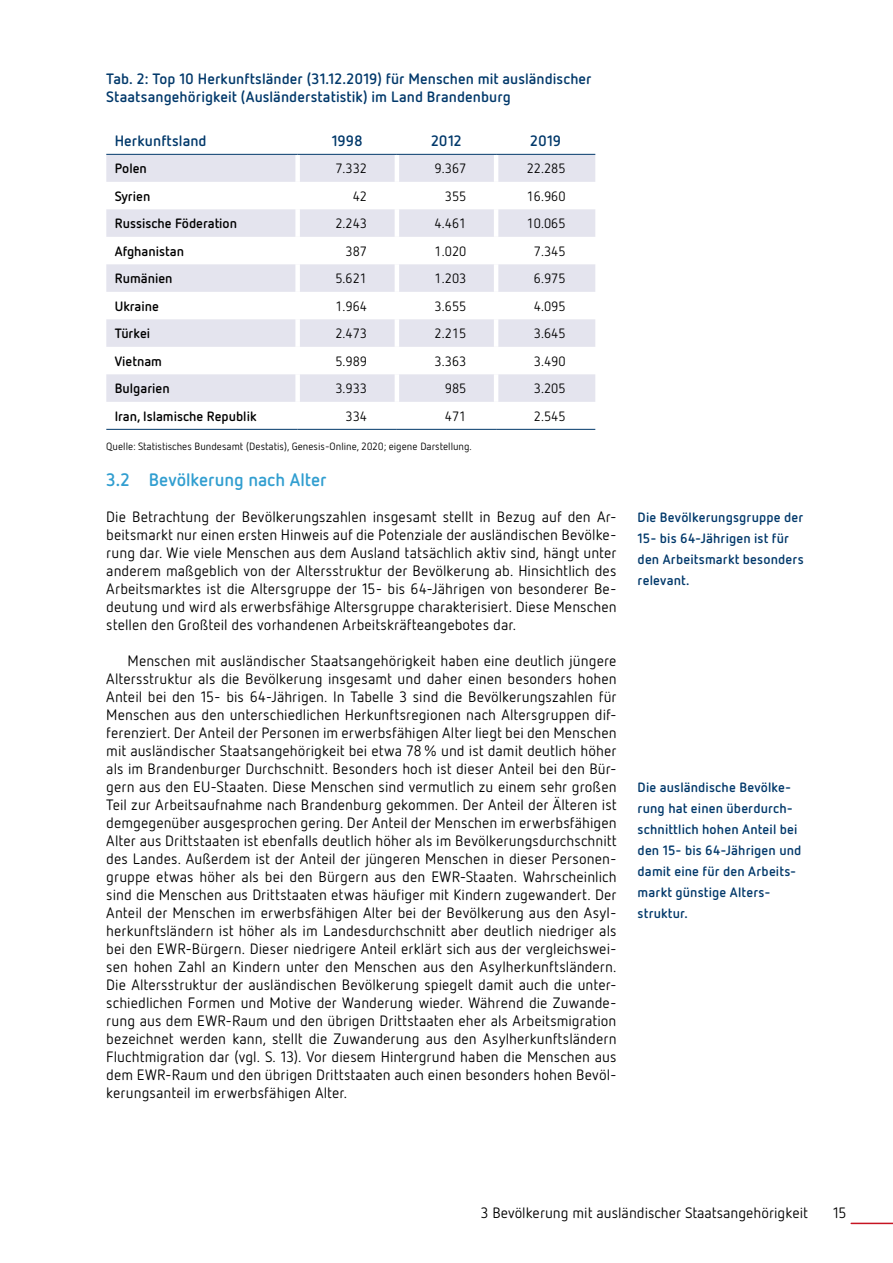
<style>
.page{position:relative;width:893px;height:1263px;background:#fff}
.page>*{position:absolute;margin:0;border:0;box-sizing:border-box;transform-origin:0 0}
.Subheadline__Innense{font:700 18px "Netto Pro";color:#319ed0}
.Fließtext_Einzug{font:15px/18px "Netto Pro";color:#000;text-align:justify}
.Fließtext{font:15px/18px "Netto Pro";letter-spacing:.005em;color:#000;text-align:justify}
.Headline-Tabelle{font:700 15px/18px "Netto Pro";letter-spacing:.005em;color:#01386a}
.Maginalspalte{font:700 13.5px/21px "Netto Pro";letter-spacing:.01em;color:#01386a}
.Zelle-Tabelle_links{font:13.5px "Netto Pro";color:#000}
.Zelle-Tabelle_links-2{font:700 13.5px "Netto Pro";color:#000}
.Quelle-Tabelle{font:10.5px "Netto Pro";color:#000}
</style>
<div class="page">
<hr style="left:851px;top:1223px;width:42px;height:1px;background:#c61422">
<svg style="left:106px;top:155px;width:489px;height:247px;fill:#e4e4ee"></svg>
<div style="left:295px;top:155px;width:5px;height:27px;background:#fff"></div>
<hr style="left:395px;top:155px;width:4px;height:27px;background:#fff">
<hr style="left:494px;top:155px;width:4px;height:27px;background:#fff">
<div style="left:295px;top:182px;width:5px;height:27px;background:#fff"></div>
<hr style="left:395px;top:182px;width:4px;height:27px;background:#fff">
<hr style="left:494px;top:182px;width:4px;height:27px;background:#fff">
<div style="left:295px;top:209px;width:5px;height:28px;background:#fff"></div>
<hr style="left:395px;top:209px;width:4px;height:28px;background:#fff">
<hr style="left:494px;top:209px;width:4px;height:28px;background:#fff">
<div style="left:295px;top:237px;width:5px;height:27px;background:#fff"></div>
<hr style="left:395px;top:237px;width:4px;height:27px;background:#fff">
<hr style="left:494px;top:237px;width:4px;height:27px;background:#fff">
<div style="left:295px;top:264px;width:5px;height:28px;background:#fff"></div>
<hr style="left:395px;top:264px;width:4px;height:28px;background:#fff">
<hr style="left:494px;top:264px;width:4px;height:28px;background:#fff">
<div style="left:295px;top:292px;width:5px;height:27px;background:#fff"></div>
<hr style="left:395px;top:292px;width:4px;height:27px;background:#fff">
<hr style="left:494px;top:292px;width:4px;height:27px;background:#fff">
<div style="left:295px;top:319px;width:5px;height:28px;background:#fff"></div>
<hr style="left:395px;top:319px;width:4px;height:28px;background:#fff">
<hr style="left:494px;top:319px;width:4px;height:28px;background:#fff">
<div style="left:295px;top:347px;width:5px;height:27px;background:#fff"></div>
<hr style="left:395px;top:347px;width:4px;height:27px;background:#fff">
<hr style="left:494px;top:347px;width:4px;height:27px;background:#fff">
<div style="left:295px;top:374px;width:5px;height:28px;background:#fff"></div>
<hr style="left:395px;top:374px;width:4px;height:28px;background:#fff">
<hr style="left:494px;top:374px;width:4px;height:28px;background:#fff">
<hr style="left:106px;top:154px;width:192px;height:1px;background:#01386a">
<hr style="left:298px;top:154px;width:99px;height:1px;background:#01386a">
<hr style="left:397px;top:154px;width:99px;height:1px;background:#01386a">
<hr style="left:496px;top:154px;width:99px;height:1px;background:#01386a">
<hr style="left:106px;top:429px;width:192px;height:1px;background:#01386a">
<hr style="left:298px;top:429px;width:99px;height:1px;background:#01386a">
<hr style="left:397px;top:429px;width:99px;height:1px;background:#01386a">
<hr style="left:496px;top:429px;width:99px;height:1px;background:#01386a">
<p class="Headline-Tabelle" style="left:106px;top:69px;width:487px">Tab. 2: Top 10 Herkunftsländer (31.12.2019) für Menschen mit ausländischer<br>Staatsangehörigkeit (Ausländerstatistik) im Land Brandenburg</p>
<p class="Headline-Tabelle" style="left:115px;top:131px;width:93px">Herkunftsland</p>
<p class="Headline-Tabelle" style="left:332px;top:131px;width:33px">1998</p>
<p class="Headline-Tabelle" style="left:431px;top:131px;width:32px">2012</p>
<p class="Headline-Tabelle" style="left:530px;top:131px;width:32px">2019</p>
<p class="Zelle-Tabelle_links-2" style="left:115px;top:160px;width:34px">Polen</p>
<p class="Zelle-Tabelle_links" style="left:335px;top:160px;width:33px">7.332</p>
<p class="Zelle-Tabelle_links" style="left:435px;top:160px;width:33px">9.367</p>
<p class="Zelle-Tabelle_links" style="left:527px;top:160px;width:40px">22.285</p>
<p class="Zelle-Tabelle_links-2" style="left:115px;top:187px;width:37px">Syrien</p>
<p class="Zelle-Tabelle_links" style="left:353px;top:187px;width:16px">42</p>
<p class="Zelle-Tabelle_links" style="left:445px;top:187px;width:23px">355</p>
<p class="Zelle-Tabelle_links" style="left:527px;top:187px;width:40px">16.960</p>
<p class="Zelle-Tabelle_links-2" style="left:115px;top:215px;width:124px">Russische Föderation</p>
<p class="Zelle-Tabelle_links" style="left:335px;top:215px;width:33px">2.243</p>
<p class="Zelle-Tabelle_links" style="left:435px;top:215px;width:33px">4.461</p>
<p class="Zelle-Tabelle_links" style="left:527px;top:215px;width:40px">10.065</p>
<p class="Zelle-Tabelle_links-2" style="left:115px;top:242px;width:71px">Afghanistan</p>
<p class="Zelle-Tabelle_links" style="left:346px;top:242px;width:23px">387</p>
<p class="Zelle-Tabelle_links" style="left:435px;top:242px;width:33px">1.020</p>
<p class="Zelle-Tabelle_links" style="left:534px;top:242px;width:33px">7.345</p>
<p class="Zelle-Tabelle_links-2" style="left:115px;top:270px;width:59px">Rumänien</p>
<p class="Zelle-Tabelle_links" style="left:335px;top:270px;width:33px">5.621</p>
<p class="Zelle-Tabelle_links" style="left:435px;top:270px;width:33px">1.203</p>
<p class="Zelle-Tabelle_links" style="left:534px;top:270px;width:33px">6.975</p>
<p class="Zelle-Tabelle_links-2" style="left:115px;top:297px;width:46px">Ukraine</p>
<p class="Zelle-Tabelle_links" style="left:335px;top:297px;width:33px">1.964</p>
<p class="Zelle-Tabelle_links" style="left:435px;top:297px;width:33px">3.655</p>
<p class="Zelle-Tabelle_links" style="left:534px;top:297px;width:33px">4.095</p>
<p class="Zelle-Tabelle_links-2" style="left:115px;top:325px;width:37px">Türkei</p>
<p class="Zelle-Tabelle_links" style="left:335px;top:325px;width:33px">2.473</p>
<p class="Zelle-Tabelle_links" style="left:435px;top:325px;width:33px">2.215</p>
<p class="Zelle-Tabelle_links" style="left:534px;top:325px;width:33px">3.645</p>
<p class="Zelle-Tabelle_links-2" style="left:115px;top:352px;width:49px">Vietnam</p>
<p class="Zelle-Tabelle_links" style="left:335px;top:352px;width:33px">5.989</p>
<p class="Zelle-Tabelle_links" style="left:435px;top:352px;width:33px">3.363</p>
<p class="Zelle-Tabelle_links" style="left:534px;top:352px;width:33px">3.490</p>
<p class="Zelle-Tabelle_links-2" style="left:115px;top:380px;width:56px">Bulgarien</p>
<p class="Zelle-Tabelle_links" style="left:335px;top:380px;width:33px">3.933</p>
<p class="Zelle-Tabelle_links" style="left:445px;top:380px;width:23px">985</p>
<p class="Zelle-Tabelle_links" style="left:534px;top:380px;width:33px">3.205</p>
<p class="Zelle-Tabelle_links-2" style="left:115px;top:407px;width:143px">Iran, Islamische Republik</p>
<p class="Zelle-Tabelle_links" style="left:346px;top:407px;width:23px">334</p>
<p class="Zelle-Tabelle_links" style="left:445px;top:407px;width:23px">471</p>
<p class="Zelle-Tabelle_links" style="left:534px;top:407px;width:33px">2.545</p>
<p class="Quelle-Tabelle" style="left:106px;top:440px;width:367px">Quelle: Statistisches Bundesamt (Destatis), Genesis-Online, 2020; eigene Darstellung.</p>
<p class="Subheadline__Innense" style="left:106px;top:468px;width:222px">3.2 Bevölkerung nach Alter</p>
<p class="Fließtext" style="left:106px;top:507px;width:512px">Die Betrachtung der Bevölkerungszahlen insgesamt stellt in Bezug auf den Ar&shy;beitsmarkt nur einen ersten Hinweis auf die Potenziale der ausländischen Bevölke&shy;rung dar. Wie viele Menschen aus dem Ausland tatsächlich aktiv sind, hängt unter anderem maßgeblich von der Altersstruktur der Bevölkerung ab. Hinsichtlich des Arbeitsmarktes ist die Altersgruppe der 15- bis 64-Jährigen von besonderer Be&shy;deutung und wird als erwerbsfähige Altersgruppe charakterisiert. Diese Menschen stellen den Großteil des vorhandenen Arbeitskräfteangebotes dar.</p>
<p class="Fließtext_Einzug" style="left:106px;top:651px;width:512px;text-indent:21px">Menschen mit ausländischer Staatsangehörigkeit haben eine deutlich jüngere Altersstruktur als die Bevölkerung insgesamt und daher einen besonders hohen Anteil bei den 15- bis 64-Jährigen. In Tabelle 3 sind die Bevölkerungszahlen für Menschen aus den unterschiedlichen Herkunftsregionen nach Altersgruppen dif&shy;ferenziert. Der Anteil der Personen im erwerbsfähigen Alter liegt bei den Menschen mit ausländischer Staatsangehörigkeit bei etwa 78% und ist damit deutlich höher als im Brandenburger Durchschnitt. Besonders hoch ist dieser Anteil bei den Bür&shy;gern aus den EU-Staaten. Diese Menschen sind vermutlich zu einem sehr großen Teil zur Arbeitsaufnahme nach Brandenburg gekommen. Der Anteil der Älteren ist demgegenüber ausgesprochen gering. Der Anteil der Menschen im erwerbsfähigen Alter aus Drittstaaten ist ebenfalls deutlich höher als im Bevölkerungsdurchschnitt des Landes. Außerdem ist der Anteil der jüngeren Menschen in dieser Personen&shy;gruppe etwas höher als bei den Bürgern aus den EWR-Staaten. Wahrscheinlich sind die Menschen aus Drittstaaten etwas häufiger mit Kindern zugewandert. Der Anteil der Menschen im erwerbsfähigen Alter bei der Bevölkerung aus den Asyl&shy;herkunftsländern ist höher als im Landesdurchschnitt aber deutlich niedriger als bei den EWR-Bürgern. Dieser niedrigere Anteil erklärt sich aus der vergleichswei&shy;sen hohen Zahl an Kindern unter den Menschen aus den Asylherkunftsländern.<br>Die Altersstruktur der ausländischen Bevölkerung spiegelt damit auch die unter&shy;schiedlichen Formen und Motive der Wanderung wieder. Während die Zuwande&shy;rung aus dem EWR-Raum und den übrigen Drittstaaten eher als Arbeitsmigration bezeichnet werden kann, stellt die Zuwanderung aus den Asylherkunftsländern Fluchtmigration dar (vgl. S. 13). Vor diesem Hintergrund haben die Menschen aus dem EWR-Raum und den übrigen Drittstaaten auch einen besonders hohen Bevöl&shy;kerungsanteil im erwerbsfähigen Alter.</p>
<p class="Maginalspalte" style="left:638px;top:506px;width:168px">Die Bevölkerungsgruppe der<br>15- bis 64-Jährigen ist für den Arbeitsmarkt besonders relevant.</p>
<p class="Maginalspalte" style="left:638px;top:776px;width:165px">Die ausländische Bevölke&shy;rung hat einen überdurch&shy;schnittlich hohen Anteil bei den 15- bis 64-Jährigen und damit eine für den Arbeits&shy;markt günstige Alters&shy;struktur.</p>
<p class="Fließtext_Einzug" style="left:481px;top:1203px;width:329px">3 Bevölkerung mit ausländischer Staatsangehörigkeit</p>
<p class="Fließtext_Einzug" style="left:833px;top:1203px;width:15px">15</p>
</div>
